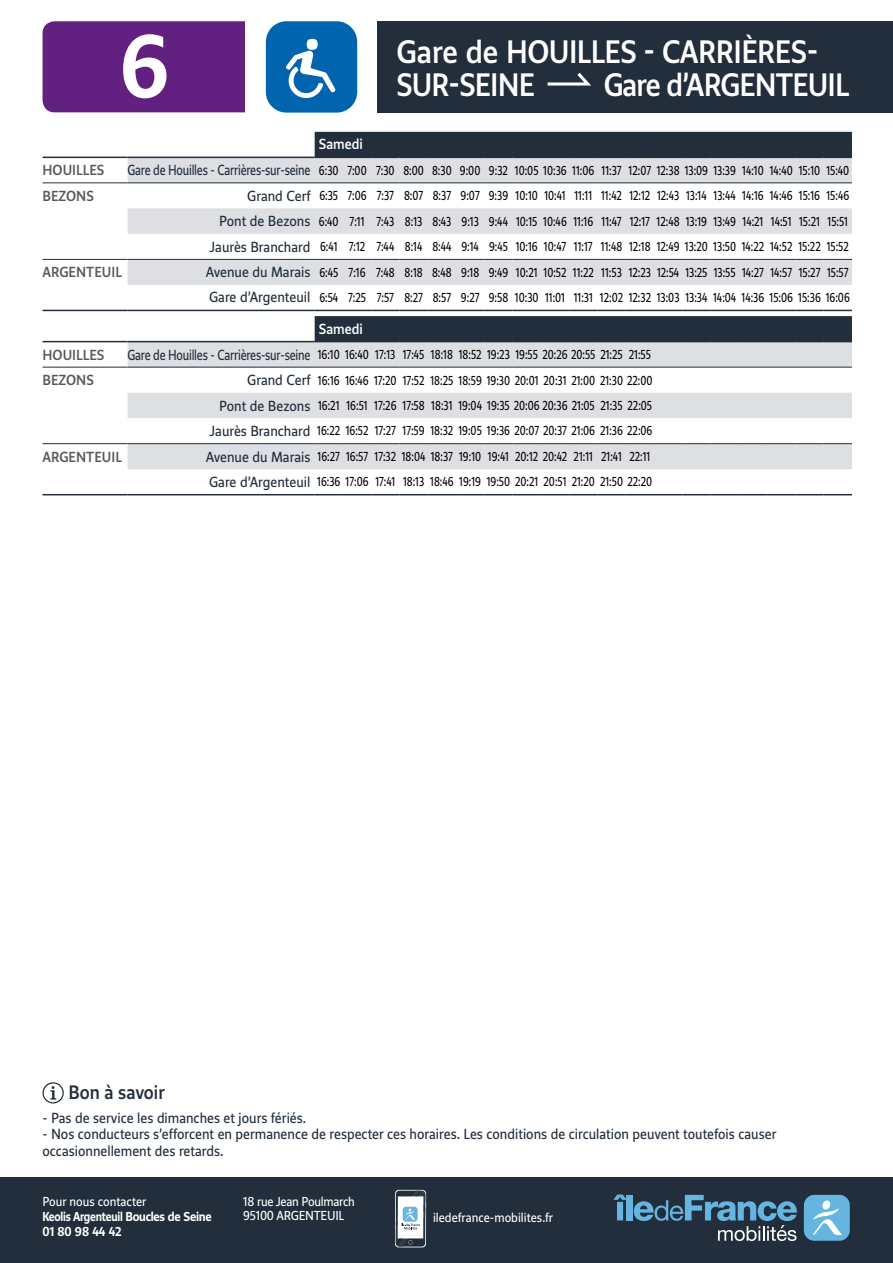
<style>
.page{position:relative;width:893px;height:1263px;background:#fff}
.page>*{position:absolute;margin:0;border:0;box-sizing:border-box;transform-origin:0 0}
.t1{font:700 82.5px "IDF Voyageur";color:#fff}
.t2{font:500 30px/33px "IDF Voyageur";letter-spacing:-.02em;color:#fff}
.t3{font:500 18px "IDF Voyageur";color:#222e3b}
.t4{font:13.5px/16.2px "IDF Voyageur";color:#222e3b}
.t5{font:500 13.5px "IDF Voyageur";color:#58585a}
.t6{font:500 13.5px "IDF Voyageur";color:#fff}
.t7{font:12px/25.3px "IDF Voyageur";color:#000;text-align:right;scale:.85 1}
.t8{font:12px/14.4px "IDF Voyageur";letter-spacing:-.005em;color:#fff}
.t9{font:700 12px/15px "IDF Voyageur";letter-spacing:-.02em;color:#fff;scale:.93 1}
.s1{font-size:13.5px;color:#222e3b}
</style>
<div class="page">
<div style="left:0;top:1178px;width:893px;height:85px;background:#222e3b"></div>
<svg style="left:613px;top:1194px;width:13px;height:26px"></svg>
<div style="left:626px;top:1195px;width:6px;height:25px;background:#66b5e1"></div>
<svg style="left:634px;top:1195px;width:163px;height:46px"></svg>
<div style="left:804px;top:1195px;width:46px;height:46px;background:#66b5e1;border-radius:10px"></div>
<svg style="left:813px;top:1200px;width:29px;height:35px"></svg>
<div style="left:43px;top:21px;width:202px;height:91px;background:#622181"></div>
<div style="left:377px;top:21px;width:516px;height:91px;background:#222e3b"></div>
<svg style="left:266px;top:21px;width:91px;height:92px"></svg>
<div style="left:266px;top:21px;width:91px;height:91px;background:#0065ae;border-radius:21px"></div>
<svg style="left:286px;top:39px;width:49px;height:59px"></svg>
<svg style="left:547px;top:72px;width:44px;height:14px"></svg>
<svg style="left:395px;top:1190px;width:31px;height:57px"></svg>
<svg style="left:396px;top:1190px;width:29px;height:56px"></svg>
<svg style="left:396px;top:1191px;width:29px;height:55px"></svg>
<div style="left:43px;top:1082px;width:21px;height:21px;border:1px solid #222e3b;border-radius:50%"></div>
<svg style="left:50px;top:1086px;width:6px;height:13px"></svg>
<svg style="left:43px;top:132px;width:809px;height:178px"></svg>
<svg style="left:128px;top:158px;width:724px;height:127px;fill:#dedfe3"></svg>
<hr style="left:43px;top:157px;width:85px;height:1px;background:#222e3b">
<hr style="left:128px;top:157px;width:187px;height:1px;background:#222e3b">
<div style="left:315px;top:132px;width:537px;height:26px;background:#222e3b"></div>
<hr style="left:43px;top:310px;width:85px;height:1px;background:#222e3b">
<hr style="left:128px;top:310px;width:187px;height:1px;background:#222e3b">
<hr style="left:43px;top:182px;width:85px;height:1px;background:#222e3b">
<hr style="left:128px;top:182px;width:187px;height:1px;background:#222e3b">
<svg style="left:315px;top:182px;width:537px;height:1px"></svg>
<hr style="left:43px;top:259px;width:85px;height:1px;background:#222e3b">
<hr style="left:128px;top:259px;width:187px;height:1px;background:#222e3b">
<svg style="left:315px;top:259px;width:537px;height:1px"></svg>
<svg style="left:43px;top:316px;width:272px;height:153px"></svg>
<svg style="left:128px;top:342px;width:724px;height:127px;fill:#dedfe3"></svg>
<hr style="left:43px;top:341px;width:85px;height:1px;background:#222e3b">
<hr style="left:128px;top:341px;width:187px;height:1px;background:#222e3b">
<svg style="left:315px;top:310px;width:537px;height:32px;background:#444e59"></svg>
<hr style="left:43px;top:494px;width:85px;height:1px;background:#222e3b">
<hr style="left:128px;top:494px;width:187px;height:1px;background:#222e3b">
<svg style="left:315px;top:494px;width:537px;height:1px"></svg>
<hr style="left:43px;top:367px;width:85px;height:1px;background:#222e3b">
<hr style="left:128px;top:367px;width:187px;height:1px;background:#222e3b">
<svg style="left:315px;top:367px;width:537px;height:1px"></svg>
<hr style="left:43px;top:443px;width:85px;height:1px;background:#222e3b">
<hr style="left:128px;top:443px;width:187px;height:1px;background:#222e3b">
<svg style="left:315px;top:443px;width:537px;height:1px"></svg>
<h1 class="t1" style="left:120px;top:11px;width:51px">6</h1>
<h2 class="t2" style="left:396px;top:34px;width:424px">GARE DE HOUILLES - CARRIÈRES-<br>SUR-SEINE</h2>
<h2 class="t2" style="left:604px;top:67px;width:247px">GARE D’ARGENTEUIL</h2>
<p class="t6" style="left:319px;top:135px;width:45px">SAMEDI</p>
<p class="t5" style="left:43px;top:161px;width:19px">HOUILLES</p>
<p class="t7" style="left:128px;top:157px;width:850px"><span class="s1">Gare de Houilles - Carrières-sur-seine</span> 6:30 7:00 7:30 8:00 8:30 9:00 9:32 10:05 10:36 11:06 11:37 12:07 12:38 13:09 13:39 14:10 14:40 15:10 15:40</p>
<p class="t5" style="left:43px;top:187px;width:34px">BEZONS</p>
<p class="t7" style="left:210px;top:183px;width:754px"><span class="s1">Grand Cerf</span> 6:35 7:06 7:37 8:07 8:37 9:07 9:39 10:10 10:41 11:11 11:42 12:12 12:43 13:14 13:44 14:16 14:46 15:16 15:46<br><span class="s1">Pont de Bezons</span> 6:40 7:11 7:43 8:13 8:43 9:13 9:44 10:15 10:46 11:16 11:47 12:17 12:48 13:19 13:49 14:21 14:51 15:21 15:51<br><span class="s1">Jaurès Branchard</span> 6:41 7:12 7:44 8:14 8:44 9:14 9:45 10:16 10:47 11:17 11:48 12:18 12:49 13:20 13:50 14:22 14:52 15:22 15:52</p>
<p class="t5" style="left:43px;top:263px;width:35px">ARGENTEUIL</p>
<p class="t7" style="left:206px;top:260px;width:759px;line-height:24.9px;text-align:left"><span class="s1">Avenue du Marais</span> 6:45 7:16 7:48 8:18 8:48 9:18 9:49 10:21 10:52 11:22 11:53 12:23 12:54 13:25 13:55 14:27 14:57 15:27 15:57<br><span class="s1">Gare d’Argenteuil</span> 6:54 7:25 7:57 8:27 8:57 9:27 9:58 10:30 11:01 11:31 12:02 12:32 13:03 13:34 14:04 14:36 15:06 15:36 16:06</p>
<p class="t6" style="left:319px;top:320px;width:45px">SAMEDI</p>
<p class="t5" style="left:43px;top:346px;width:19px">HOUILLES</p>
<p class="t7" style="left:128px;top:342px;width:617px"><span class="s1">Gare de Houilles - Carrières-sur-seine</span> 16:10 16:40 17:13 17:45 18:18 18:52 19:23 19:55 20:26 20:55 21:25 21:55</p>
<p class="t5" style="left:43px;top:371px;width:34px">BEZONS</p>
<p class="t7" style="left:210px;top:367px;width:523px"><span class="s1">Grand Cerf</span> 16:16 16:46 17:20 17:52 18:25 18:59 19:30 20:01 20:31 21:00 21:30 22:00<br><span class="s1">Pont de Bezons</span> 16:21 16:51 17:26 17:58 18:31 19:04 19:35 20:06 20:36 21:05 21:35 22:05<br><span class="s1">Jaurès Branchard</span> 16:22 16:52 17:27 17:59 18:32 19:05 19:36 20:07 20:37 21:06 21:36 22:06</p>
<p class="t5" style="left:43px;top:448px;width:35px">ARGENTEUIL</p>
<p class="t7" style="left:206px;top:444px;width:527px;line-height:24.9px;text-align:left"><span class="s1">Avenue du Marais</span> 16:27 16:57 17:32 18:04 18:37 19:10 19:41 20:12 20:42 21:11 21:41 22:11<br><span class="s1">Gare d’Argenteuil</span> 16:36 17:06 17:41 18:13 18:46 19:19 19:50 20:21 20:51 21:20 21:50 22:20</p>
<h3 class="t3" style="left:68px;top:1080px;width:98px">BON À SAVOIR</h3>
<p class="t4" style="left:43px;top:1110px;width:265px">- Pas de service les dimanches et jours fériés.</p>
<p class="t4" style="left:43px;top:1126px;width:735px">- Nos conducteurs s’efforcent en permanence de respecter ces horaires. Les conditions de circulation peuvent toutefois causer occasionnellement des retards.</p>
<p class="t8" style="left:43px;top:1194px;width:105px">Pour nous contacter</p>
<p class="t9" style="left:43px;top:1208px;width:183px">Keolis Argenteuil Boucles de Seine<br>01 80 98 44 42</p>
<p class="t8" style="left:243px;top:1194px;width:113px">18 rue Jean Poulmarch<br>95100 ARGENTEUIL</p>
<p class="t8" style="left:433px;top:1210px;width:122px">iledefrance-mobilites.fr</p>
</div>
